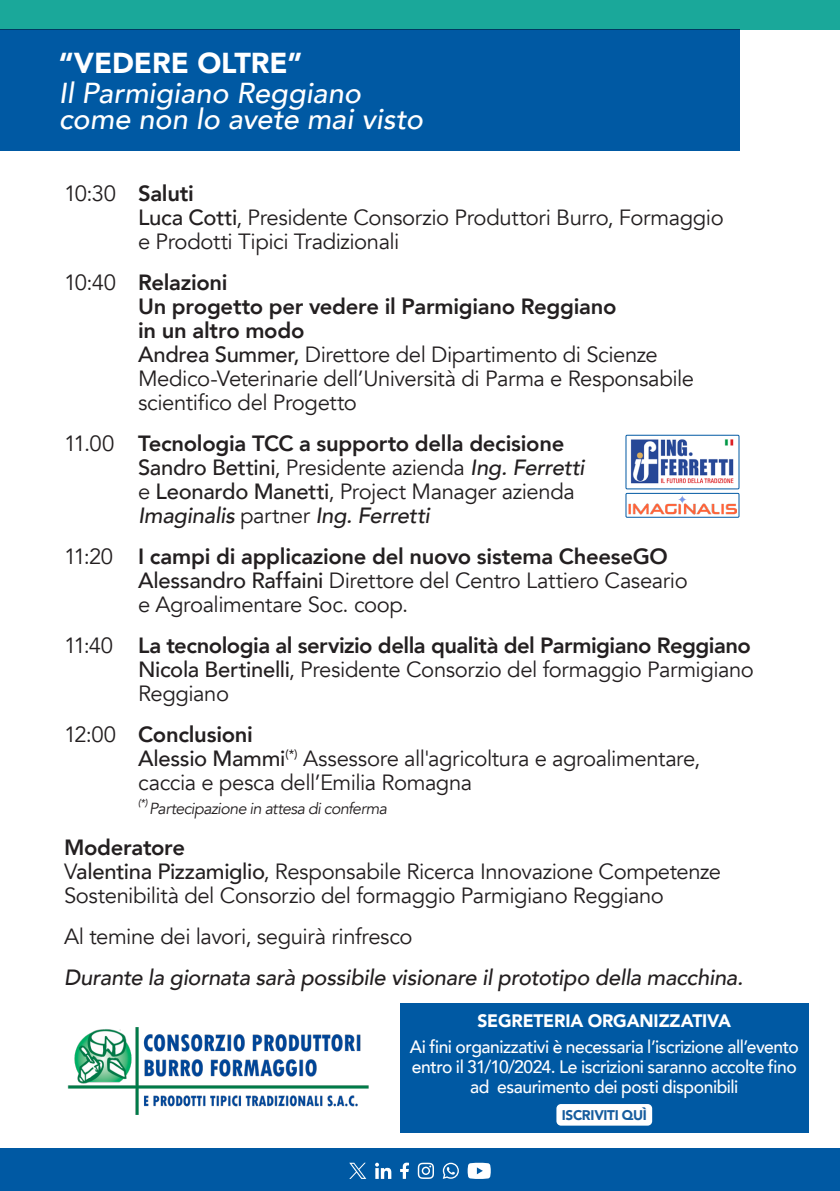
<style>
.page{position:relative;width:840px;height:1191px;background:#fff}
.page>*{position:absolute;margin:0;border:0;box-sizing:border-box;transform-origin:0 0}
.t1{font:italic 500 28.8px/30px "Avenir";color:#fff}
.t2{font:22px/24px "Avenir";letter-spacing:-.02em;color:#231f20}
.t3{font:italic 500 22px "Avenir";letter-spacing:-.015em;color:#231f20}
.t4{font:500 18px/20px "Avenir";letter-spacing:-.025em;color:#fff;text-align:center}
.t5{font:900 18px "Avenir";letter-spacing:-.01em;color:#fff}
.t6{font:italic 16px "Avenir";letter-spacing:-.035em;color:#231f20}
.t7{font:900 14px "Avenir";letter-spacing:-.025em;color:#175d9e}
.t8{font:italic 500 10px "Avenir";color:#231f20}
.s1{font-weight:900;font-style:normal}
.s2{font-weight:800}
.s3{font-weight:500}
.s4{font-weight:500;font-style:italic}
</style>
<div class="page">
<div style="left:400px;top:1003px;width:408px;height:129px;background:#0059a3"></div>
<div style="left:0;top:1148px;width:839px;height:43px;background:#0059a3"></div>
<svg style="left:375px;top:1162px;width:16px;height:16px"></svg>
<svg style="left:442px;top:1162px;width:16px;height:16px"></svg>
<svg style="left:467px;top:1162px;width:23px;height:16px"></svg>
<svg style="left:400px;top:1162px;width:9px;height:16px"></svg>
<svg style="left:417px;top:1162px;width:17px;height:16px"></svg>
<svg style="left:349px;top:1162px;width:17px;height:16px"></svg>
<img style="left:628px;top:495px;width:107px;height:20px">
<div style="left:625px;top:493px;width:113px;height:24px;border:1px solid #0059a3"></div>
<img style="left:630px;top:439px;width:104px;height:45px">
<div style="left:625px;top:435px;width:113px;height:54px;border:1px solid #0059a3"></div>
<div style="left:0;top:0;width:839px;height:29px;background:#1aa89a"></div>
<img style="left:67px;top:1027px;width:302px;height:87px">
<div style="left:556px;top:1104px;width:95px;height:21px;background:#fff;border-radius:5px"></div>
<div style="left:0;top:29px;width:738px;height:121px;background:#0059a3"></div>
<p class="t1" style="left:59px;top:49px;width:304px"><span class="s1">“VEDERE OLTRE”<br></span>Il Parmigiano Reggiano</p>
<p class="t1" style="left:59px;top:104px;width:365px">come non lo avete mai visto</p>
<p class="t2" style="left:138px;top:182px;width:586px;text-indent:-74px">10:30 <span class="s2">Saluti<br></span><span class="s3">Luca Cotti</span>, Presidente Consorzio Produttori Burro, Formaggio e Prodotti Tipici Tradizionali</p>
<p class="t2" style="left:138px;top:271px;width:557px;text-indent:-74px">10:40 <span class="s2">Relazioni<br>Un progetto per vedere il Parmigiano Reggiano<br>in un altro modo<br></span><span class="s3">Andrea Summer,</span> Direttore del Dipartimento di Scienze Medico-Veterinarie dell’Università di Parma e Responsabile scientifico del Progetto</p>
<p class="t2" style="left:138px;top:432px;width:447px;text-indent:-74px">11.00 <span class="s2">Tecnologia TCC a supporto della decisione </span><span class="s3">Sandro Bettini</span>, Presidente azienda <span class="s4">Ing. Ferretti </span>e <span class="s3">Leonardo Manetti</span>, Project Manager azienda <span class="s4">Imaginalis</span> partner <span class="s4">Ing. Ferretti</span></p>
<p class="t2" style="left:138px;top:545px;width:551px;text-indent:-74px">11:20 <span class="s2">I campi di applicazione del nuovo sistema CheeseGO<br></span><span class="s3">Alessandro Raffaini</span> Direttore del Centro Lattiero Caseario e Agroalimentare Soc. coop.</p>
<p class="t2" style="left:138px;top:634px;width:617px;text-indent:-74px">11:40 <span class="s2">La tecnologia al servizio della qualità del Parmigiano Reggiano<br></span><span class="s3">Nicola Bertinelli</span>, Presidente Consorzio del formaggio Parmigiano<br>Reggiano</p>
<p class="t2" style="left:138px;top:723px;width:563px;text-indent:-74px">12:00 <span class="s2">Conclusioni<br></span><span class="s3">Alessio Mammi</span><sup>(*)</sup> Assessore all'agricoltura e agroalimentare, caccia e pesca dell’Emilia Romagna</p>
<p class="t8" style="left:138px;top:796px;width:11px">(*)</p>
<p class="t6" style="left:149px;top:799px;width:239px">Partecipazione in attesa di conferma</p>
<p class="t2" style="left:64px;top:836px;width:658px"><span class="s2">Moderatore<br></span>V<span class="s3">alentina Pizzamiglio</span>, Responsabile Ricerca Innovazione Competenze<br>Sostenibilità del Consorzio del formaggio Parmigiano Reggiano</p>
<p class="t2" style="left:64px;top:925px;width:350px">Al temine dei lavori, seguirà rinfresco</p>
<p class="t3" style="left:64px;top:964px;width:680px">Durante la giornata sarà possibile visionare il prototipo della macchina.</p>
<p class="t5" style="left:477px;top:1005px;width:255px">SEGRETERIA ORGANIZZATIVA</p>
<p class="t4" style="left:409px;top:1035px;width:390px">Ai fini organizzativi è necessaria l’iscrizione all’evento entro il 31/10/2024. Le iscrizioni saranno accolte fino ad esaurimento dei posti disponibili</p>
<p class="t7" style="left:561px;top:1102px;width:86px">ISCRIVITI QUÌ</p>
</div>
